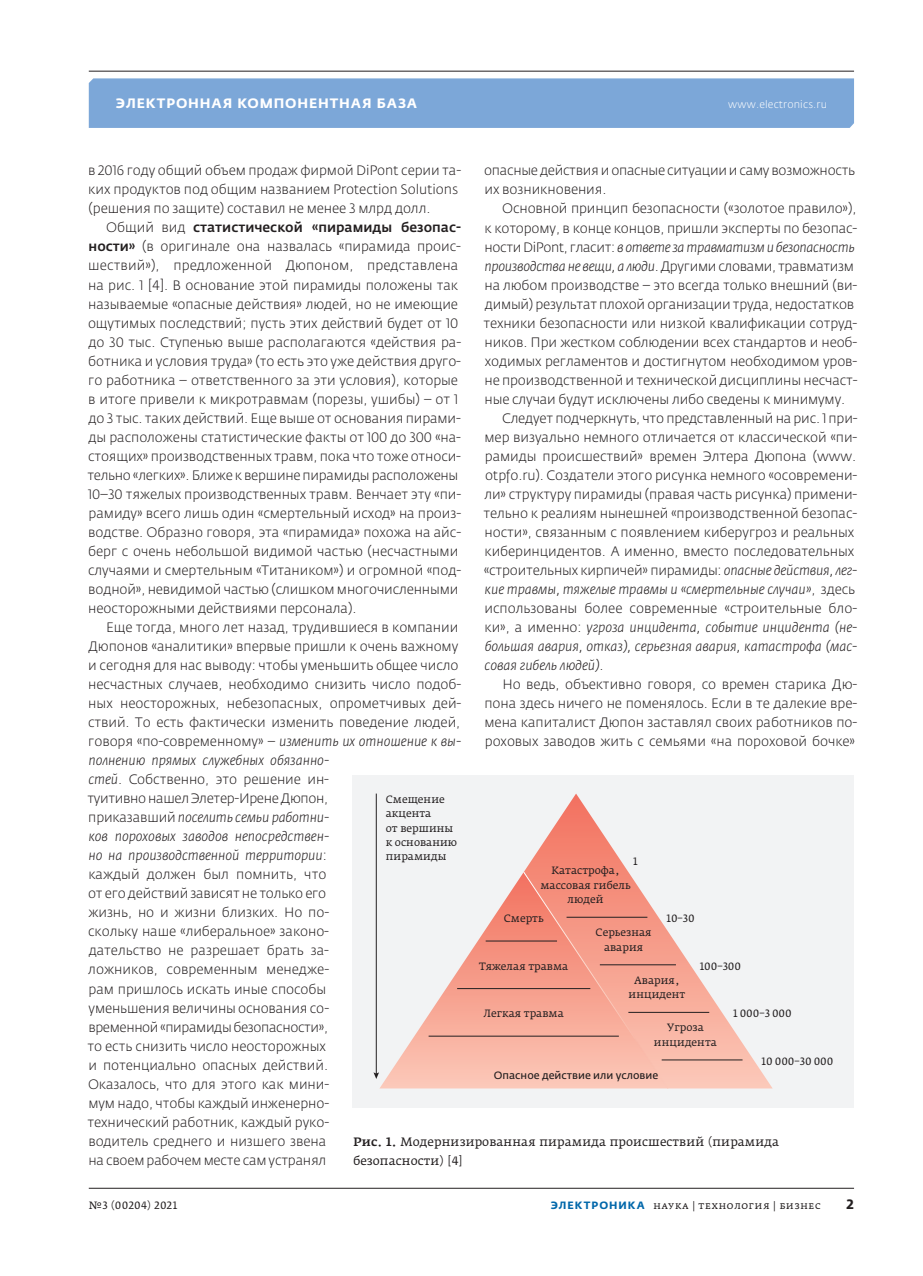
<style>
.page{position:relative;width:923px;height:1276px;background:#fff}
.page>*{position:absolute;margin:0;border:0;box-sizing:border-box;transform-origin:0 0}
.t1{font:300 13.5px/19px "Fedra Sans Pro";letter-spacing:-.005em;color:#231f20}
.t2{font:italic 300 13.5px "Fedra Sans Pro";letter-spacing:-.005em;color:#231f20}
.t3{font:italic 300 13.5px "Fedra Sans Pro";letter-spacing:-.025em;color:#231f20}
.t4{font:300 13.5px "Fedra Sans Pro";letter-spacing:-.025em;color:#231f20}
.t5{font:700 13.5px "Fedra Sans Alt Pro";letter-spacing:.06em;color:#fff}
.t6{font:700 13.5px "Fedra Sans Pro";color:#231f20}
.t7{font:12px/19px "Fedra Serif A Pro";letter-spacing:.005em;color:#231f20}
.t8{font:10.5px/14.2px "Fedra Serif A Pro";color:#231f20;text-align:center}
.t9{font:10.5px "Fedra Serif A Pro";letter-spacing:.03em;color:#231f20}
.t10{font:10.5px "Fedra Sans Pro";color:#231f20}
.t11{font:300 10.5px "Fedra Sans Pro";letter-spacing:.015em;color:#fff}
.t12{font:10.5px "Fedra Serif A Pro";letter-spacing:.035em;color:#231f20}
.s1{font-weight:500}
.s2{font-style:italic}
.s3{font-style:normal}
.s4{font-family:"Fedra Sans Alt Pro";font-weight:700;color:#0067aa}
</style>
<div class="page">
<div style="left:89px;top:78px;width:765px;height:50px;background:#7ca7d8"></div>
<hr style="left:89px;top:71px;width:765px;height:1px;background:#231f20">
<hr style="left:89px;top:1188px;width:765px;height:1px;background:#231f20">
<div style="left:353px;top:774px;width:501px;height:333px;background:#f2f3f4"></div>
<svg style="left:524px;top:793px;width:248px;height:295px"></svg>
<svg style="left:380px;top:873px;width:143px;height:215px"></svg>
<svg style="left:523px;top:871px;width:146px;height:217px;background:#f6a796"></svg>
<hr style="left:566px;top:917px;width:81px;height:1px;background:#231f20">
<hr style="left:600px;top:964px;width:76px;height:1px;background:#231f20">
<hr style="left:628px;top:1012px;width:81px;height:1px;background:#231f20">
<hr style="left:661px;top:1059px;width:81px;height:1px;background:#231f20">
<hr style="left:486px;top:940px;width:71px;height:1px;background:#231f20">
<hr style="left:457px;top:988px;width:133px;height:1px;background:#231f20">
<hr style="left:428px;top:1036px;width:191px;height:1px;background:#231f20">
<hr style="left:376px;top:793px;width:1px;height:281px;background:#231f20">
<svg style="left:373px;top:1072px;width:6px;height:7px"></svg>
<p class="t5" style="left:116px;top:95px;width:302px">Электронная компонентная база</p>
<p class="t11" style="left:728px;top:98px;width:100px">www.electronics.ru</p>
<p class="t1" style="left:88px;top:161px;width:374px">в 2016 году общий объем продаж фирмой DiPont серии та&shy;ких продуктов под общим названием Protection Solutions (решения по защите) составил не менее 3 млрд долл.</p>
<p class="t1" style="left:87px;top:218px;width:375px;text-indent:19px">Общий вид <span class="s1">статистической «пирамиды безопас&shy;ности»</span> (в оригинале она назвалась «пирамида проис&shy;шествий»), предложенной Дюпоном, представлена на рис. 1 [4]. В основание этой пирамиды положены так называемые «опасные действия» людей, но не имеющие ощутимых последствий; пусть этих действий будет от 10 до 30 тыс. Ступенью выше располагаются «действия ра&shy;ботника и условия труда» (то есть это уже действия друго&shy;го работника – ответственного за эти условия), которые в итоге привели к микротравмам (порезы, ушибы) – от 1 до 3 тыс. таких действий. Еще выше от основания пирами&shy;ды расположены статистические факты от 100 до 300 «на&shy;стоящих» производственных травм, пока что тоже относи&shy;тельно «легких». Ближе к вершине пирамиды расположены 10–30 тяжелых производственных травм. Венчает эту «пи&shy;рамиду» всего лишь один «смертельный исход» на произ&shy;водстве. Образно говоря, эта «пирамида» похожа на айс&shy;берг с очень небольшой видимой частью (несчастными случаями и смертельным «Титаником») и огромной «под&shy;водной», невидимой частью (слишком многочисленными неосторожными действиями персонала).</p>
<p class="t1" style="left:87px;top:618px;width:375px;text-indent:19px">Еще тогда, много лет назад, трудившиеся в компании Дюпонов «аналитики» впервые пришли к очень важному и сегодня для нас выводу: чтобы уменьшить общее число несчастных случаев, необходимо снизить число подоб&shy;ных неосторожных, небезопасных, опрометчивых дей&shy;ствий. То есть фактически изменить поведение людей, говоря «по-современному» – <span class="s2">изменить их отношение к вы&shy;полнению прямых служебных обязанно-<br>стей</span>. Собственно, это решение ин-<br>туитивно нашел Элетер-Ирене Дюпон,<br>приказавший <span class="s2">поселить семьи работни-<br>ков пороховых заводов непосредствен-<br>но на производственной территории</span>:<br>каждый должен был помнить, что<br>от его действий зависят не только его<br>жизнь, но и жизни близких. Но по-<br>скольку наше «либеральное» законо-<br>дательство не разрешает брать за-<br>ложников, современным менедже-<br>рам пришлось искать иные способы<br>уменьшения величины основания со-<br>временной «пирамиды безопасности»,<br>то есть снизить число неосторожных<br>и потенциально опасных действий.<br>Оказалось, что для этого как мини-<br>мум надо, чтобы каждый инженерно-<br>технический работник, каждый руко-<br>водитель среднего и низшего звена<br>на своем рабочем месте сам устранял</p>
<p class="t1" style="left:484px;top:161px;width:372px">опасные действия и опасные ситуации и саму возможность их возникновения.</p>
<p class="t1" style="left:502px;top:199px;width:356px">Основной принцип безопасности («золотое правило»),</p>
<p class="t1" style="left:484px;top:218px;width:374px">к которому, в конце концов, пришли эксперты по безопас-</p>
<p class="t3" style="left:484px;top:238px;width:372px"><span class="s3">ности DiPont, гласит:</span> в ответе за травматизм и безопасность</p>
<p class="t4" style="left:484px;top:257px;width:371px"><span class="s2">производства не вещи, а люди</span>. Другими словами, травматизм</p>
<p class="t1" style="left:484px;top:275px;width:374px">на любом производстве – это всегда только внешний (ви-</p>
<p class="t1" style="left:485px;top:294px;width:371px">димый) результат плохой организации труда, недостатков</p>
<p class="t1" style="left:483px;top:313px;width:375px">техники безопасности или низкой квалификации сотруд-</p>
<p class="t1" style="left:484px;top:332px;width:374px">ников. При жестком соблюдении всех стандартов и необ-</p>
<p class="t1" style="left:485px;top:351px;width:374px">ходимых регламентов и достигнутом необходимом уров-</p>
<p class="t1" style="left:484px;top:370px;width:374px">не производственной и технической дисциплины несчаст-</p>
<p class="t1" style="left:484px;top:389px;width:362px">ные случаи будут исключены либо сведены к минимуму.</p>
<p class="t1" style="left:502px;top:408px;width:357px">Следует подчеркнуть, что представленный на рис. 1 при-</p>
<p class="t1" style="left:484px;top:427px;width:374px">мер визуально немного отличается от классической «пи-</p>
<p class="t1" style="left:485px;top:446px;width:373px">рамиды происшествий» времен Элтера Дюпона (www.</p>
<p class="t1" style="left:485px;top:465px;width:374px">otpfo.ru). Создатели этого рисунка немного «осовремени-</p>
<p class="t1" style="left:484px;top:484px;width:374px">ли» структуру пирамиды (правая часть рисунка) примени-</p>
<p class="t1" style="left:483px;top:503px;width:375px">тельно к реалиям нынешней «производственной безопас-</p>
<p class="t1" style="left:484px;top:523px;width:371px">ности», связанным с появлением киберугроз и реальных</p>
<p class="t1" style="left:484px;top:542px;width:371px">киберинцидентов. А именно, вместо последовательных</p>
<p class="t1" style="left:484px;top:561px;width:375px">«строительных кирпичей» пирамиды: <span class="s2">опасные действия, лег-</span></p>
<p class="t2" style="left:484px;top:581px;width:372px">кие травмы, тяжелые травмы и «смертельные случаи»<span class="s3">, здесь</span></p>
<p class="t1" style="left:484px;top:599px;width:374px">использованы более современные «строительные бло-</p>
<p class="t2" style="left:484px;top:619px;width:374px"><span class="s3">ки», а именно:</span> угроза инцидента, событие инцидента (не-</p>
<p class="t2" style="left:485px;top:638px;width:374px">большая авария, отказ), серьезная авария, катастрофа (мас-</p>
<p class="t2" style="left:484px;top:657px;width:120px">совая гибель людей)<span class="s3">.</span></p>
<p class="t1" style="left:502px;top:675px;width:356px">Но ведь, объективно говоря, со времен старика Дю-</p>
<p class="t1" style="left:484px;top:694px;width:374px">пона здесь ничего не поменялось. Если в те далекие вре-</p>
<p class="t1" style="left:484px;top:713px;width:374px">мена капиталист Дюпон заставлял своих работников по-</p>
<p class="t1" style="left:485px;top:732px;width:372px">роховых заводов жить с семьями «на пороховой бочке»</p>
<p class="t8" style="left:386px;top:793px;width:73px;text-align:left">Смещение акцента<br>от вершины к основанию пирамиды</p>
<p class="t8" style="left:633px;top:855px;width:6px">1</p>
<p class="t8" style="left:540px;top:864px;width:92px">Катастрофа, массовая гибель людей</p>
<p class="t8" style="left:666px;top:912px;width:30px">10–30</p>
<p class="t8" style="left:504px;top:912px;width:41px">Смерть</p>
<p class="t8" style="left:479px;top:960px;width:91px">Тяжелая травма</p>
<p class="t8" style="left:483px;top:1007px;width:82px">Легкая травма</p>
<p class="t8" style="left:595px;top:926px;width:57px">Серьезная авария</p>
<p class="t8" style="left:628px;top:974px;width:58px">Авария, инцидент</p>
<p class="t8" style="left:654px;top:1021px;width:64px">Угроза инцидента</p>
<p class="t10" style="left:494px;top:1068px;width:166px">Опасное действие или условие</p>
<p class="t8" style="left:699px;top:960px;width:43px">100–300</p>
<p class="t8" style="left:733px;top:1007px;width:60px">1 000–3 000</p>
<p class="t8" style="left:761px;top:1055px;width:73px">10 000–30 000</p>
<p class="t7" style="left:353px;top:1132px;width:427px"><span class="s1">Рис. 1.</span> Модернизированная пирамида происшествий (пирамида безопасности) [4]</p>
<p class="t12" style="left:89px;top:1198px;width:90px">№3 (00204) 2021</p>
<p class="t9" style="left:551px;top:1198px;width:272px"><span class="s4">ЭЛЕКТРОНИКА</span> наука | технология | бизнес</p>
<p class="t6" style="left:846px;top:1195px;width:9px">2</p>
</div>
